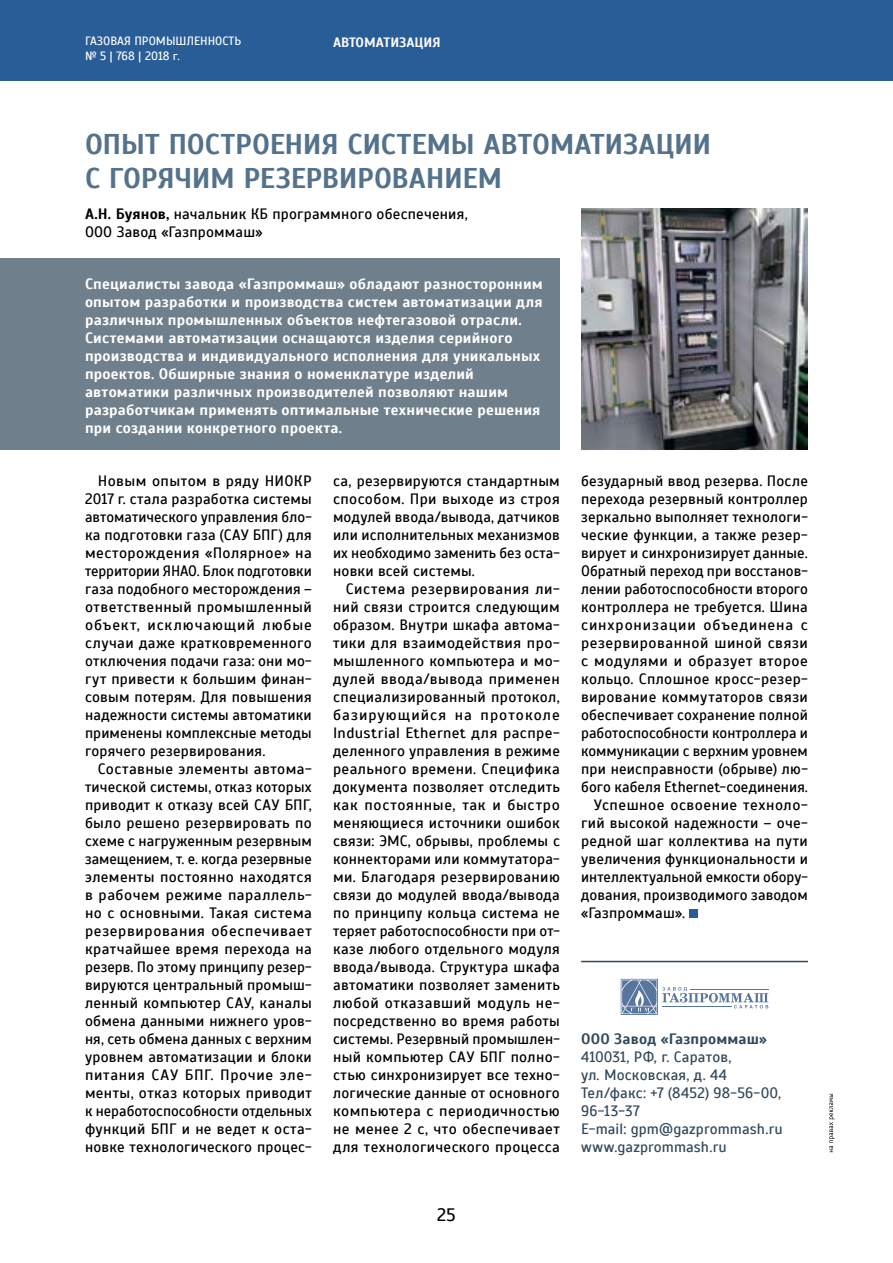
<style>
.page{position:relative;width:893px;height:1263px;background:#fff}
.page>*{position:absolute;margin:0;border:0;box-sizing:border-box;transform-origin:0 0}
.t1{font:700 28.5px/34.2px "Scada";letter-spacing:-.01em;color:#54728b}
.t2{font:18px "Scada";color:#000}
.t3{font:15px/18px "Scada";letter-spacing:.015em;color:#000;text-align:justify}
.t4{font:700 15px/18px "Scada";letter-spacing:.015em;color:#fff}
.t5{font:15px/18px "Scada";letter-spacing:.01em;color:#32485a}
.t6{font:15px "Scada";letter-spacing:.035em;color:#000}
.t7{font:15px "Scada";letter-spacing:.055em;color:#000}
.t8{font:700 15px "Scada";letter-spacing:.01em;color:#32485a}
.t9{font:700 13.5px "Scada";color:#fff}
.t10{font:12px/14.4px "Scada";color:#fff}
.s1{font-weight:700}
</style>
<div class="page">
<div style="left:0;top:0;width:893px;height:81px;background:#295d97"></div>
<div style="left:690px;top:909px;width:8px;height:9px;background:#295d97"></div>
<div style="left:0;top:258px;width:560px;height:192px;background:#6f7f8b"></div>
<img style="left:581px;top:209px;width:227px;height:241px">
<hr style="left:581px;top:961px;width:227px;height:1px;background:#32485a">
<svg style="left:829px;top:1094px;width:6px;height:58px"></svg>
<svg style="left:621px;top:979px;width:147px;height:36px"></svg>
<p class="t10" style="left:85px;top:34px;width:158px">ГАЗОВАЯ ПРОМЫШЛЕННОСТЬ № 5 | 768 | 2018 г.</p>
<p class="t9" style="left:333px;top:34px;width:109px">АВТОМАТИЗАЦИЯ</p>
<h1 class="t1" style="left:85px;top:127px;width:628px">ОПЫТ ПОСТРОЕНИЯ СИСТЕМЫ АВТОМАТИЗАЦИИ<br>С ГОРЯЧИМ РЕЗЕРВИРОВАНИЕМ</h1>
<p class="t3" style="left:85px;top:205px;width:384px"><span class="s1">А.Н. Буянов,</span> начальник КБ программного обеспечения,<br>ООО Завод «Газпроммаш»</p>
<p class="t4" style="left:85px;top:275px;width:459px">Специалисты завода «Газпроммаш» обладают разносторонним опытом разработки и производства систем автоматизации для различных промышленных объектов нефтегазовой отрасли.<br>Системами автоматизации оснащаются изделия серийного производства и индивидуального исполнения для уникальных проектов. Обширные знания о номенклатуре изделий автоматики различных производителей позволяют нашим разработчикам применять оптимальные технические решения при создании конкретного проекта.</p>
<p class="t3" style="left:85px;top:472px;width:228px;text-indent:13px">Новым опытом в ряду НИОКР 2017 г. стала разработка системы автоматического управления бло&shy;ка подготовки газа (САУ БПГ) для месторождения «Полярное» на территории ЯНАО. Блок подготовки газа подобного месторождения – ответственный промышленный объект, исключающий любые случаи даже кратковременного отключения подачи газа: они мо&shy;гут привести к большим финан&shy;совым потерям. Для повышения надежности системы автоматики применены комплексные методы горячего резервирования.</p>
<p class="t3" style="left:85px;top:760px;width:228px;text-indent:13px">Составные элементы автома&shy;тической системы, отказ которых приводит к отказу всей САУ БПГ, было решено резервировать по схеме с нагруженным резервным замещением, т. е. когда резервные элементы постоянно находятся в рабочем режиме параллель&shy;но с основными. Такая система резервирования обеспечивает кратчайшее время перехода на резерв. По этому принципу резер&shy;вируются центральный промыш&shy;ленный компьютер САУ, каналы обмена данными нижнего уров&shy;ня, сеть обмена данных с верхним уровнем автоматизации и блоки питания САУ БПГ. Прочие эле&shy;менты, отказ которых приводит к неработоспособности отдельных функций БПГ и не ведет к оста&shy;новке технологического процес-</p>
<p class="t3" style="left:333px;top:472px;width:228px">са, резервируются стандартным способом. При выходе из строя модулей ввода/вывода, датчиков или исполнительных механизмов их необходимо заменить без оста&shy;новки всей системы.</p>
<p class="t3" style="left:333px;top:580px;width:228px;text-indent:13px">Система резервирования ли&shy;ний связи строится следующим образом. Внутри шкафа автома&shy;тики для взаимодействия про&shy;мышленного компьютера и мо&shy;дулей ввода/вывода применен специализированный протокол, базирующийся на протоколе Industrial Ethernet для распре&shy;деленного управления в режиме реального времени. Специфика документа позволяет отследить как постоянные, так и быстро меняющиеся источники ошибок связи: ЭМС, обрывы, проблемы с коннекторами или коммутатора&shy;ми. Благодаря резервированию связи до модулей ввода/вывода по принципу кольца система не теряет работоспособности при от&shy;казе любого отдельного модуля ввода/вывода. Структура шкафа автоматики позволяет заменить любой отказавший модуль не&shy;посредственно во время работы системы. Резервный промышлен&shy;ный компьютер САУ БПГ полно&shy;стью синхронизирует все техно&shy;логические данные от основного компьютера с периодичностью не менее 2 с, что обеспечивает для технологического процесса</p>
<p class="t2" style="left:437px;top:1204px;width:20px">25</p>
<p class="t3" style="left:581px;top:472px;width:228px">безударный ввод резерва. После</p>
<p class="t3" style="left:581px;top:490px;width:228px">перехода резервный контроллер</p>
<p class="t3" style="left:581px;top:508px;width:228px">зеркально выполняет технологи-</p>
<p class="t3" style="left:581px;top:526px;width:228px">ческие функции, а также резер-</p>
<p class="t3" style="left:581px;top:544px;width:228px">вирует и синхронизирует данные.</p>
<p class="t3" style="left:581px;top:562px;width:228px">Обратный переход при восстанов-</p>
<p class="t3" style="left:581px;top:580px;width:228px">лении работоспособности второго</p>
<p class="t3" style="left:581px;top:598px;width:228px">контроллера не требуется. Шина</p>
<p class="t7" style="left:581px;top:616px;width:228px">синхронизации объединена с</p>
<p class="t6" style="left:581px;top:634px;width:228px">резервированной шиной связи</p>
<p class="t6" style="left:581px;top:652px;width:228px">с модулями и образует второе</p>
<p class="t3" style="left:581px;top:670px;width:228px">кольцо. Сплошное кросс-резер-</p>
<p class="t3" style="left:581px;top:688px;width:228px">вирование коммутаторов связи</p>
<p class="t3" style="left:581px;top:706px;width:228px">обеспечивает сохранение полной</p>
<p class="t3" style="left:581px;top:724px;width:228px">работоспособности контроллера и</p>
<p class="t3" style="left:581px;top:742px;width:228px">коммуникации с верхним уровнем</p>
<p class="t3" style="left:581px;top:760px;width:228px">при неисправности (обрыве) лю-</p>
<p class="t3" style="left:581px;top:778px;width:228px">бого кабеля Ethernet-соединения.</p>
<p class="t6" style="left:594px;top:796px;width:216px">Успешное освоение техноло-</p>
<p class="t3" style="left:581px;top:814px;width:228px">гий высокой надежности – оче-</p>
<p class="t3" style="left:581px;top:832px;width:228px">редной шаг коллектива на пути</p>
<p class="t3" style="left:581px;top:850px;width:228px">увеличения функциональности и</p>
<p class="t3" style="left:581px;top:868px;width:228px">интеллектуальной емкости обору-</p>
<p class="t3" style="left:581px;top:886px;width:228px">дования, производимого заводом</p>
<p class="t3" style="left:581px;top:904px;width:106px">«Газпроммаш».</p>
<p class="t8" style="left:581px;top:1030px;width:187px">ООО Завод «Газпроммаш»</p>
<p class="t5" style="left:581px;top:1048px;width:203px">410031, РФ, г. Саратов,<br>ул. Московская, д. 44<br>Тел/факс: +7 (8452) 98-56-00,<br>96-13-37<br>E-mail: gpm@gazprommash.ru www.gazprommash.ru</p>
</div>
